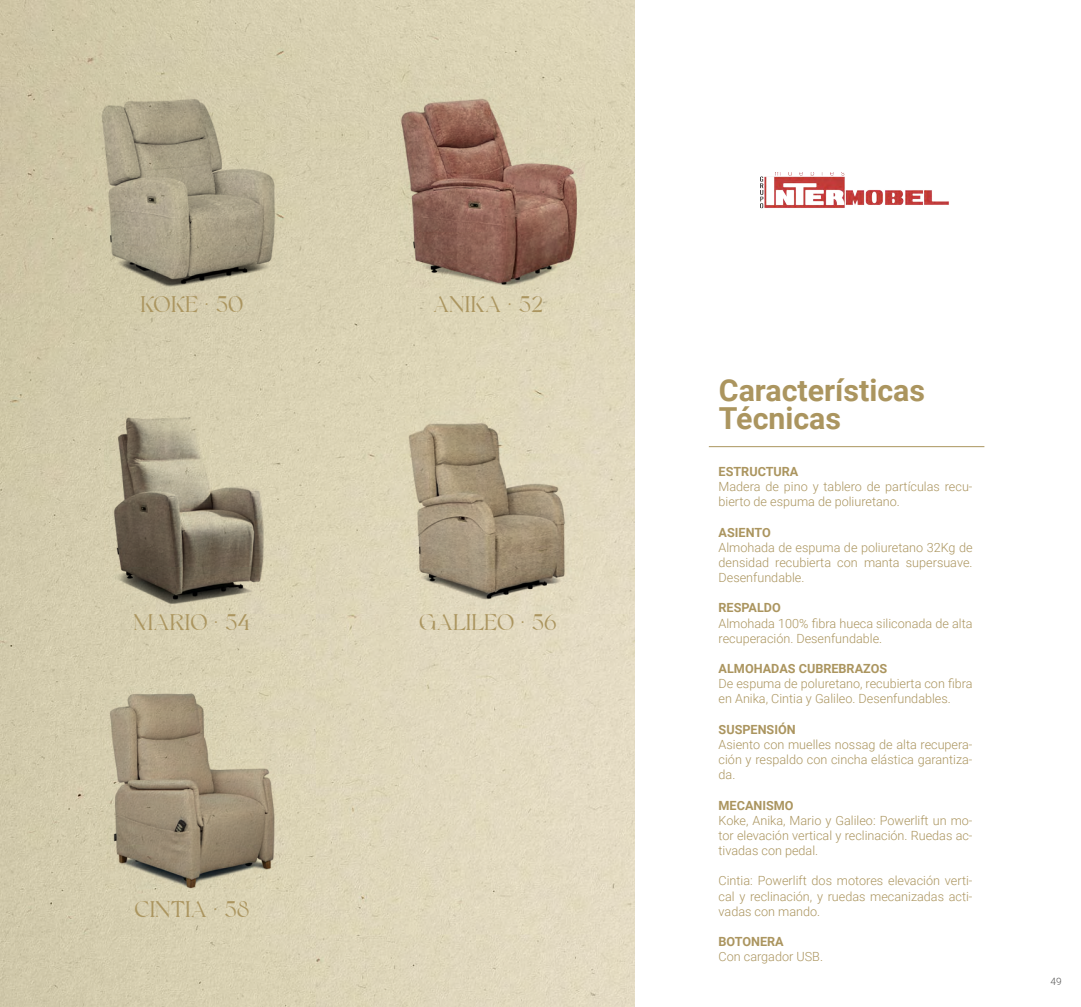
<style>
.page{position:relative;width:1081px;height:1007px;background:#fff}
.page>*{position:absolute;margin:0;border:0;box-sizing:border-box;transform-origin:0 0}
.t1{font:700 30.38px/27.8px "Roboto";color:#ab955f}
.t2{font:22.5px "Bonky Serif";color:#ab955f}
.t3{font:300 12.62px/15.1px "Roboto";color:#ab955f;text-align:justify}
.t4{font:700 12.62px "Roboto";color:#ab955f}
.t5{font:300 10.12px "Roboto";color:#575756}
</style>
<div class="page">
<img style="left:0;top:135px;width:634px;height:871px">
<img style="left:0;top:0;width:634px;height:135px">
<img style="left:96px;top:87px;width:186px;height:214px">
<img style="left:393px;top:408px;width:189px;height:202px">
<hr style="left:709px;top:446px;width:275px;height:1px;background:#ab955f">
<img style="left:104px;top:408px;width:170px;height:202px">
<img style="left:398px;top:73px;width:187px;height:214px">
<img style="left:95px;top:686px;width:188px;height:202px">
<img style="left:760px;top:172px;width:189px;height:37px">
<h2 class="t2" style="left:140px;top:291px;width:105px">KOKE · 50</h2>
<h2 class="t2" style="left:134px;top:608px;width:117px">MARIO · 54</h2>
<h2 class="t2" style="left:134px;top:895px;width:116px">CINTIA · 58</h2>
<h2 class="t2" style="left:433px;top:291px;width:111px">ANIKA · 52</h2>
<h2 class="t2" style="left:419px;top:609px;width:139px">GALILEO · 56</h2>
<h1 class="t1" style="left:719px;top:375px;width:208px">Características<br>Técnicas</h1>
<p class="t4" style="left:718px;top:462px;width:81px">ESTRUCTURA</p>
<p class="t3" style="left:718px;top:478px;width:255px">Madera de pino y tablero de partículas recu&shy;bierto de espuma de poliuretano.</p>
<p class="t4" style="left:718px;top:523px;width:54px">ASIENTO</p>
<p class="t3" style="left:718px;top:539px;width:255px">Almohada de espuma de poliuretano 32Kg de densidad recubierta con manta supersuave.<br>Desenfundable.</p>
<p class="t4" style="left:718px;top:599px;width:64px">RESPALDO</p>
<p class="t3" style="left:718px;top:615px;width:255px">Almohada 100% fibra hueca siliconada de alta recuperación. Desenfundable.</p>
<p class="t4" style="left:718px;top:659px;width:170px">ALMOHADAS CUBREBRAZOS</p>
<p class="t3" style="left:718px;top:675px;width:255px">De espuma de poluretano, recubierta con fibra en Anika, Cintia y Galileo. Desenfundables.</p>
<p class="t4" style="left:718px;top:720px;width:79px">SUSPENSIÓN</p>
<p class="t3" style="left:718px;top:736px;width:255px">Asiento con muelles nossag de alta recupera&shy;ción y respaldo con cincha elástica garantiza&shy;da.</p>
<p class="t4" style="left:718px;top:796px;width:77px">MECANISMO</p>
<p class="t3" style="left:718px;top:812px;width:255px">Koke, Anika, Mario y Galileo: Powerlift un mo&shy;tor elevación vertical y reclinación. Ruedas ac&shy;tivadas con pedal.</p>
<p class="t3" style="left:718px;top:872px;width:255px">Cintia: Powerlift dos motores elevación verti&shy;cal y reclinación, y ruedas mecanizadas acti&shy;vadas con mando.</p>
<p class="t4" style="left:718px;top:932px;width:67px">BOTONERA</p>
<p class="t3" style="left:718px;top:948px;width:106px">Con cargador USB.</p>
<p class="t5" style="left:1050px;top:974px;width:13px">49</p>
</div>
